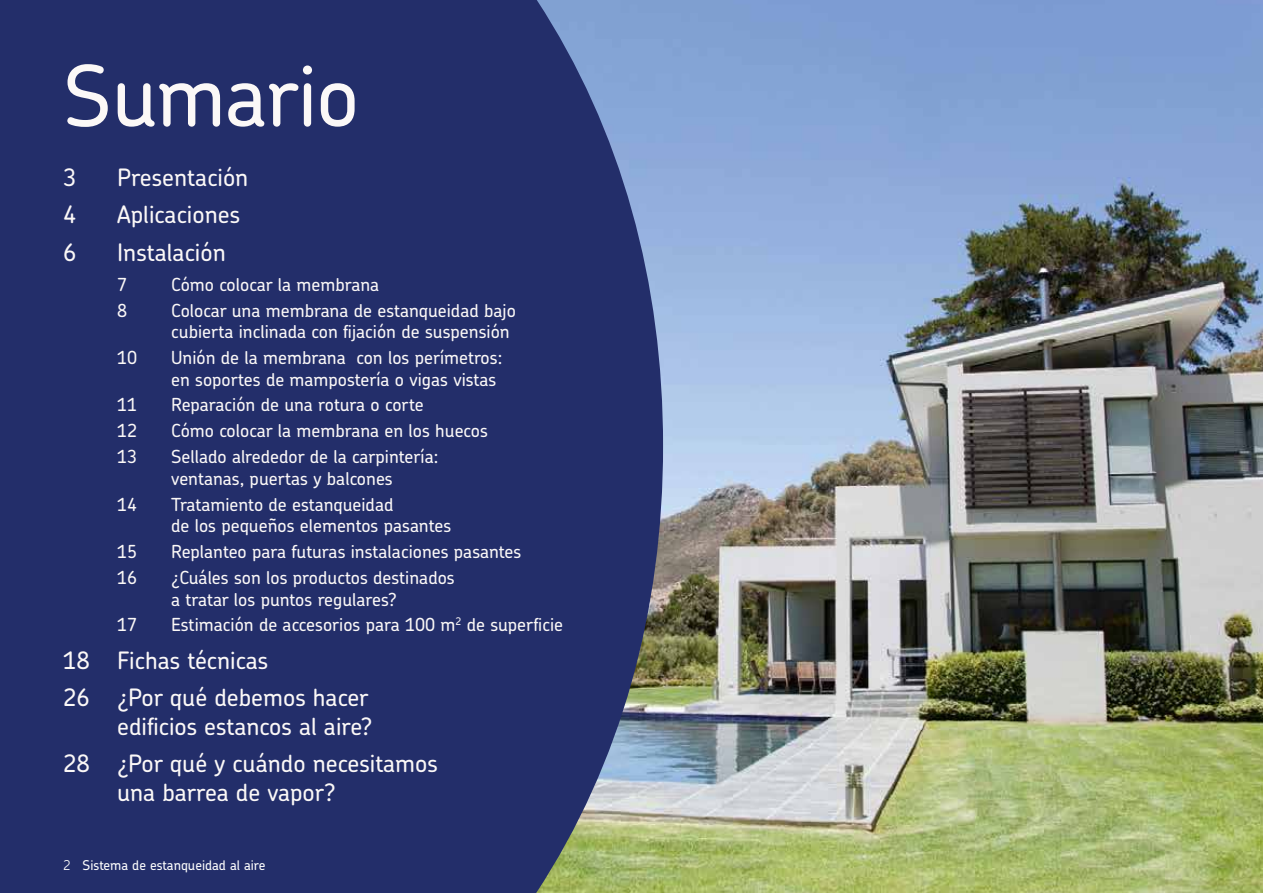
<style>
.page{position:relative;width:1263px;height:893px;background:#fff}
.page>*{position:absolute;margin:0;border:0;box-sizing:border-box;transform-origin:0 0}
.t1{font:500 84px "Chevin Pro";letter-spacing:-.01em;color:#fbf8f7}
.t2{font:500 24px/37.3px "Chevin Pro";color:#fbf8f7}
.t3{font:500 18px/21.6px "Chevin Pro";color:#fbf8f7}
.t4{font:500 13.5px "Chevin Pro";color:#fff}
.s1{font-weight:300}
</style>
<div class="page">
<img style="left:663px;top:0;width:600px;height:893px">
<div style="left:0;top:0;width:663px;height:893px;background:#232e6a"></div>
<h1 class="t1" style="left:63px;top:40px;width:298px">Sumario</h1>
<h2 class="t2" style="left:63px;top:158px;width:15px">3</h2>
<h2 class="t2" style="left:117px;top:158px;width:133px">Presentación</h2>
<h2 class="t2" style="left:63px;top:195px;width:15px">4</h2>
<h2 class="t2" style="left:117px;top:195px;width:125px">Aplicaciones</h2>
<h2 class="t2" style="left:63px;top:233px;width:15px">6</h2>
<h2 class="t2" style="left:117px;top:233px;width:110px">Instalación</h2>
<p class="t3" style="left:117px;top:273px;width:12px">7</p>
<p class="t3" style="left:171px;top:273px;width:210px">Cómo colocar la membrana</p>
<p class="t3" style="left:117px;top:299px;width:12px">8</p>
<p class="t3" style="left:171px;top:299px;width:346px">Colocar una membrana de estanqueidad bajo cubierta inclinada con fijación de suspensión</p>
<p class="t3" style="left:117px;top:346px;width:22px">10</p>
<p class="t3" style="left:171px;top:346px;width:333px">Unión de la membrana con los perímetros: en soportes de mampostería o vigas vistas</p>
<p class="t3" style="left:117px;top:394px;width:22px">11</p>
<p class="t3" style="left:171px;top:394px;width:254px">Reparación de una rotura o corte</p>
<p class="t3" style="left:117px;top:419px;width:22px">12</p>
<p class="t3" style="left:171px;top:419px;width:318px">Cómo colocar la membrana en los huecos</p>
<p class="t3" style="left:117px;top:445px;width:22px">13</p>
<p class="t3" style="left:171px;top:445px;width:269px">Sellado alrededor de la carpintería: ventanas, puertas y balcones</p>
<p class="t3" style="left:117px;top:493px;width:22px">14</p>
<p class="t3" style="left:171px;top:493px;width:282px">Tratamiento de estanqueidad<br>de los pequeños elementos pasantes</p>
<p class="t3" style="left:117px;top:540px;width:22px">15</p>
<p class="t3" style="left:171px;top:540px;width:352px">Replanteo para futuras instalaciones pasantes</p>
<p class="t3" style="left:117px;top:566px;width:22px">16</p>
<p class="t3" style="left:171px;top:566px;width:285px">¿Cuáles son los productos destinados a tratar los puntos regulares?</p>
<p class="t3" style="left:117px;top:613px;width:22px">17</p>
<p class="t3" style="left:171px;top:613px;width:393px">Estimación de accesorios para 100 m<sup>2</sup> de superficie</p>
<h2 class="t2" style="left:63px;top:641px;width:307px">18 Fichas técnicas<br>26 ¿Por qué debemos hacer</h2>
<h2 class="t2" style="left:63px;top:707px;width:376px;text-align:center">edificios estancos al aire?<br>28 ¿Por qué y cuándo necesitamos</h2>
<h2 class="t2" style="left:117px;top:773px;width:220px">una barrea de vapor?</h2>
<p class="t4" style="left:63px;top:856px;width:204px"><span class="s1">2</span> Sistema de estanqueidad al aire</p>
</div>
